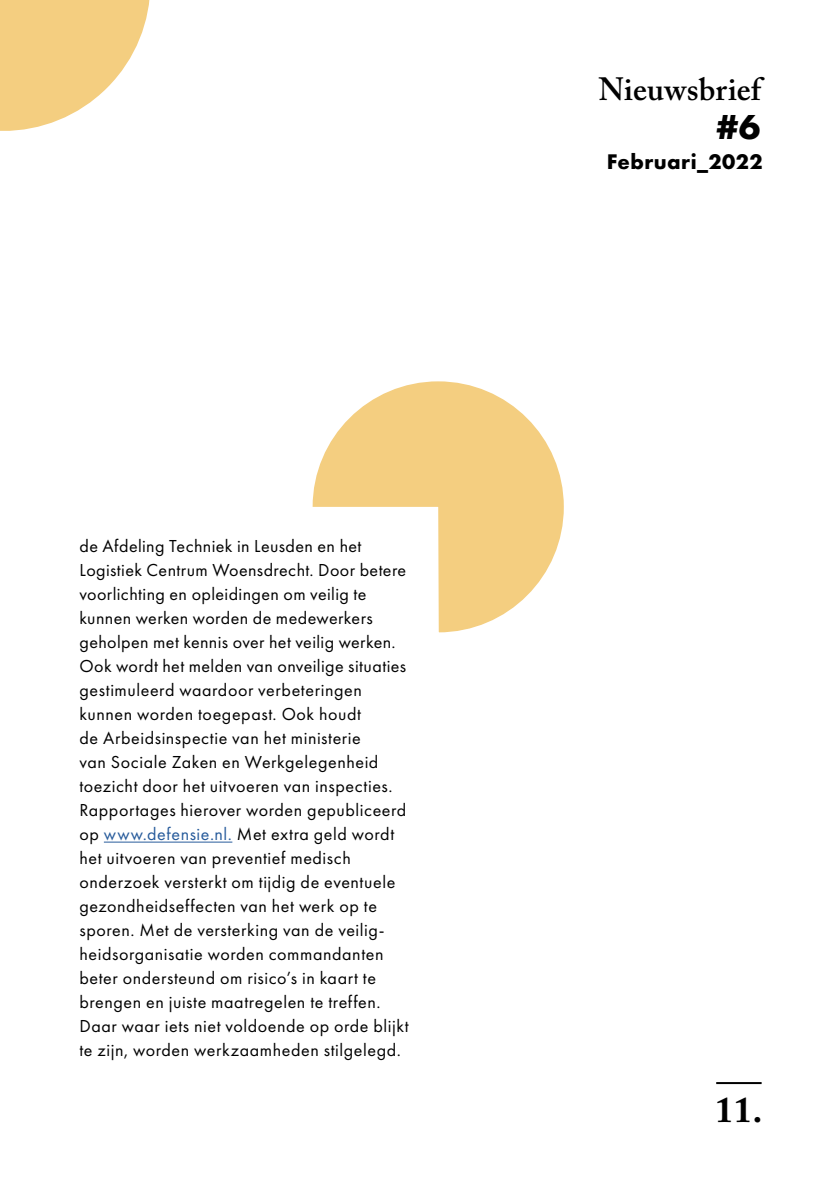
<style>
.page{position:relative;width:840px;height:1191px;background:#fff}
.page>*{position:absolute;margin:0;border:0;box-sizing:border-box;transform-origin:0 0}
.t1{font:700 36px "Adobe Caslon Pro";color:#000}
.t2{font:700 36px "Futura PT";color:#000}
.t3{font:600 32px "Adobe Caslon Pro";letter-spacing:.005em;color:#000}
.t4{font:700 22px "Futura PT";letter-spacing:.02em;color:#000}
.t5{font:18px/24px "Futura PT";letter-spacing:.03em;color:#000}
.s1{color:#275b9b}
</style>
<div class="page">
<hr style="left:715px;top:1082px;width:46px;height:2px;background:#000">
<hr style="left:104px;top:841px;width:128px;height:1px;background:#275b9b">
<svg style="left:312px;top:381px;width:251px;height:251px;fill:#f4ce80"></svg>
<svg style="left:0;top:0;width:150px;height:131px"></svg>
<p class="t5" style="left:79px;top:534px;width:330px">de Afdeling Techniek in Leusden en het Logistiek Centrum Woensdrecht. Door betere voorlichting en opleidingen om veilig te kunnen werken worden de medewerkers geholpen met kennis over het veilig werken.<br>Ook wordt het melden van onveilige situaties gestimuleerd waardoor verbeteringen kunnen worden toegepast. Ook houdt<br>de Arbeidsinspectie van het ministerie<br>van Sociale Zaken en Werkgelegenheid toezicht door het uitvoeren van inspecties.<br>Rapportages hierover worden gepubliceerd op <span class="s1">www.defensie.nl.</span> Met extra geld wordt het uitvoeren van preventief medisch onderzoek versterkt om tijdig de eventuele gezondheidseffecten van het werk op te sporen. Met de versterking van de veilig&shy;heidsorganisatie worden commandanten beter ondersteund om risico’s in kaart te brengen en juiste maatregelen te treffen.<br>Daar waar iets niet voldoende op orde blijkt te zijn, worden werkzaamheden stilgelegd.</p>
<h2 class="t3" style="left:598px;top:70px;width:164px">Nieuwsbrief</h2>
<h1 class="t2" style="left:716px;top:104px;width:45px">#6</h1>
<p class="t4" style="left:606px;top:148px;width:157px">Februari_2022</p>
<h1 class="t1" style="left:714px;top:1088px;width:49px">11.</h1>
</div>
